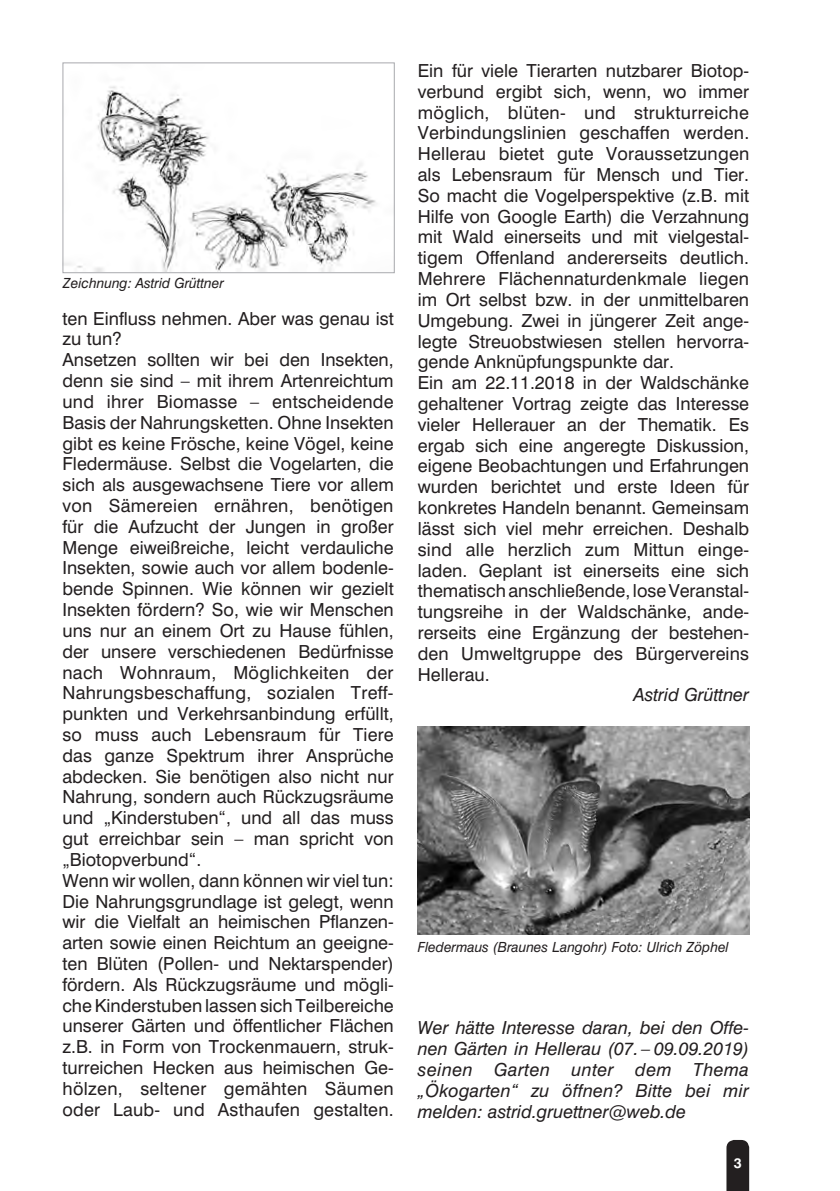
<style>
.page{position:relative;width:840px;height:1191px;background:#fff}
.page>*{position:absolute;margin:0;border:0;box-sizing:border-box;transform-origin:0 0}
.t1{font:18px/20.8px "Swiss 721 BT";color:#231f20}
.t2{font:italic 18px/20.8px "Swiss 721 BT";color:#231f20;text-align:justify}
.t3{font:italic 14px "Swiss 721 BT";color:#231f20}
.t4{font:700 14px "Swiss 721 BT";color:#fff}
</style>
<div class="page">
<svg style="left:726px;top:1140px;width:22px;height:51px"></svg>
<img style="left:64px;top:86px;width:312px;height:185px">
<div style="left:62px;top:62px;width:332px;height:211px;border:1px solid #a8a9ad"></div>
<img style="left:417px;top:726px;width:331px;height:208px">
<p class="t3" style="left:63px;top:274px;width:162px">Zeichnung: Astrid Grüttner</p>
<p class="t1" style="left:62px;top:308px;width:333px">ten Einfluss nehmen. Aber was genau ist zu tun?<br>Ansetzen sollten wir bei den Insekten, denn sie sind – mit ihrem Artenreichtum und ihrer Biomasse – entscheidende Basis der Nahrungsketten. Ohne Insekten gibt es keine Frösche, keine Vögel, keine Fledermäuse. Selbst die Vogelarten, die sich als ausgewachsene Tiere vor allem von Sämereien ernähren, benötigen für die Aufzucht der Jungen in großer Menge eiweißreiche, leicht verdauliche Insekten, sowie auch vor allem bodenle&shy;bende Spinnen. Wie können wir gezielt Insekten fördern? So, wie wir Menschen uns nur an einem Ort zu Hause fühlen, der unsere verschiedenen Bedürfnisse nach Wohnraum, Möglichkeiten der Nahrungsbeschaffung, sozialen Treff&shy;punkten und Verkehrsanbindung erfüllt, so muss auch Lebensraum für Tiere das ganze Spektrum ihrer Ansprüche abdecken. Sie benötigen also nicht nur Nahrung, sondern auch Rückzugsräume und „Kinderstuben“, und all das muss gut erreichbar sein – man spricht von „Biotopverbund“.<br>Wenn wir wollen, dann können wir viel tun:<br>Die Nahrungsgrundlage ist gelegt, wenn wir die Vielfalt an heimischen Pflanzen&shy;arten sowie einen Reichtum an geeigne&shy;ten Blüten (Pollen- und Nektarspender) fördern. Als Rückzugsräume und mögli&shy;che Kinderstuben lassen sich Teilbereiche unserer Gärten und öffentlicher Flächen z.B. in Form von Trockenmauern, struk&shy;turreichen Hecken aus heimischen Ge&shy;hölzen, seltener gemähten Säumen oder Laub- und Asthaufen gestalten.</p>
<p class="t1" style="left:417px;top:60px;width:333px">Ein für viele Tierarten nutzbarer Biotop&shy;verbund ergibt sich, wenn, wo immer möglich, blüten- und strukturreiche Verbindungslinien geschaffen werden.<br>Hellerau bietet gute Voraussetzungen als Lebensraum für Mensch und Tier.<br>So macht die Vogelperspektive (z.B. mit Hilfe von Google Earth) die Verzahnung mit Wald einerseits und mit vielgestal&shy;tigem Offenland andererseits deutlich.<br>Mehrere Flächennaturdenkmale liegen im Ort selbst bzw. in der unmittelbaren Umgebung. Zwei in jüngerer Zeit ange&shy;legte Streuobstwiesen stellen hervorra&shy;gende Anknüpfungspunkte dar.<br>Ein am 22.11.2018 in der Waldschänke gehaltener Vortrag zeigte das Interesse vieler Hellerauer an der Thematik. Es ergab sich eine angeregte Diskussion, eigene Beobachtungen und Erfahrungen wurden berichtet und erste Ideen für konkretes Handeln benannt. Gemeinsam lässt sich viel mehr erreichen. Deshalb sind alle herzlich zum Mittun einge&shy;laden. Geplant ist einerseits eine sich thematisch anschließende, lose Veranstal&shy;tungsreihe in der Waldschänke, ande&shy;rerseits eine Ergänzung der bestehen&shy;den Umweltgruppe des Bürgervereins Hellerau.</p>
<p class="t2" style="left:633px;top:684px;width:117px">Astrid Grüttner</p>
<p class="t3" style="left:417px;top:939px;width:312px">Fledermaus (Braunes Langohr) Foto: Ulrich Zöphel</p>
<p class="t2" style="left:417px;top:1017px;width:333px">Wer hätte Interesse daran, bei den Offe&shy;nen Gärten in Hellerau (07. – 09.09.2019) seinen Garten unter dem Thema „Ökogarten“ zu öffnen? Bitte bei mir melden: astrid.gruettner@web.de</p>
<p class="t4" style="left:733px;top:1154px;width:9px">3</p>
</div>
